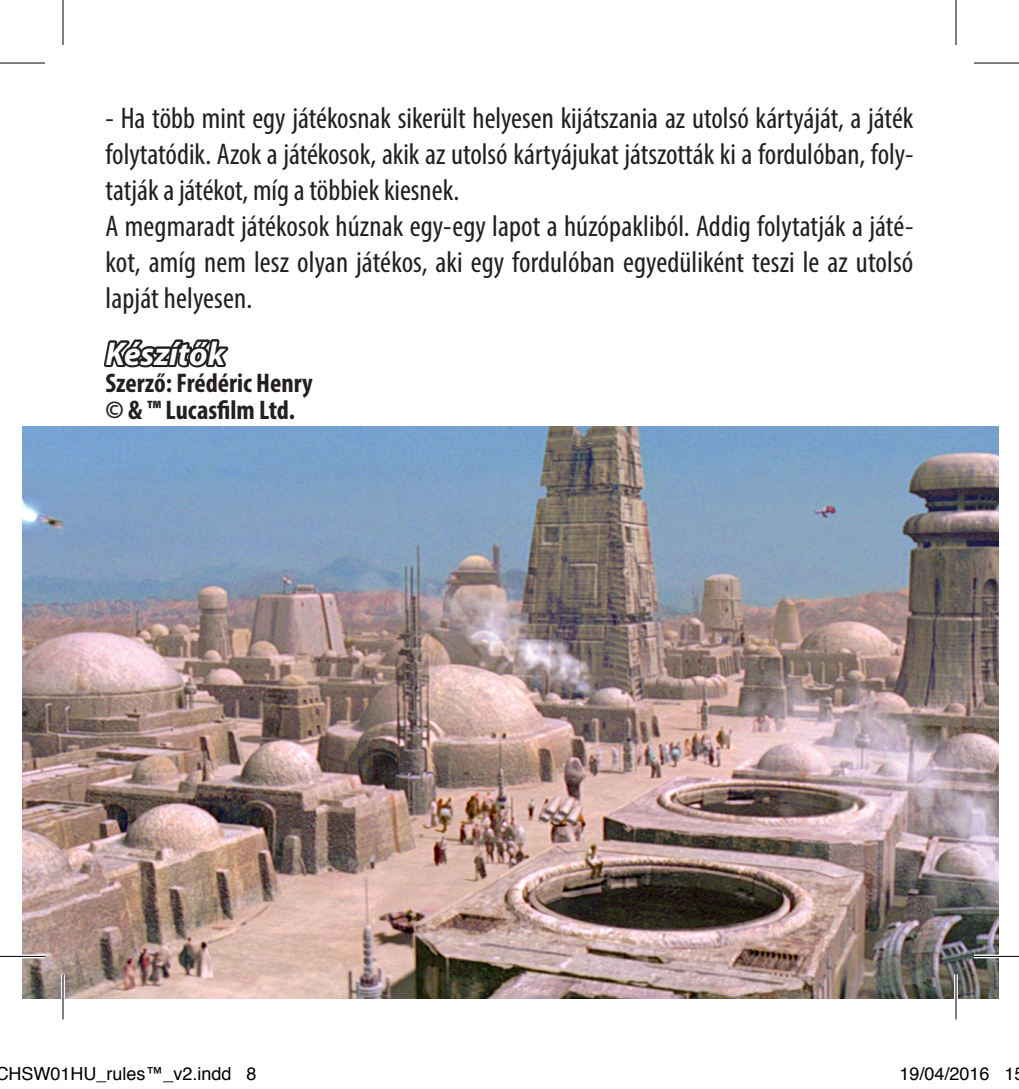
<style>
.page{position:relative;width:1019px;height:1089px;background:#fff}
.page>*{position:absolute;margin:0;border:0;box-sizing:border-box;transform-origin:0 0}
.t1{font:italic 700 33px "Myriad Pro";color:#fff}
.t2{font:condensed 30px/36px "Myriad Pro";color:#231f20}
.t3{font:700 condensed 27px/27px "Myriad Pro";color:#231f20}
.t4{font:18px "Helvetica";color:#000}
</style>
<div class="page">
<img style="left:23px;top:426px;width:975px;height:572px">
<svg style="left:104px;top:339px;width:125px;height:29px"></svg>
<svg style="left:0;top:954px;width:45px;height:4px"></svg>
<svg style="left:974px;top:954px;width:45px;height:4px"></svg>
<svg style="left:61px;top:974px;width:4px;height:25px"></svg>
<svg style="left:956px;top:0;width:1px;height:45px"></svg>
<svg style="left:954px;top:974px;width:4px;height:45px"></svg>
<hr style="left:0;top:62px;width:45px;height:2px;background:#000">
<hr style="left:974px;top:62px;width:45px;height:2px;background:#000">
<hr style="left:0;top:955px;width:45px;height:1px;background:#000">
<hr style="left:974px;top:955px;width:45px;height:1px;background:#000">
<hr style="left:62px;top:0;width:2px;height:45px;background:#000">
<hr style="left:62px;top:974px;width:2px;height:45px;background:#000">
<hr style="left:955px;top:0;width:1px;height:45px;background:#000">
<hr style="left:955px;top:974px;width:1px;height:45px;background:#000">
<p class="t2" style="left:106px;top:100px;width:809px">- Ha több mint egy játékosnak sikerült helyesen kijátszania az utolsó kártyáját, a játék folytatódik. Azok a játékosok, akik az utolsó kártyájukat játszották ki a fordulóban, foly&shy;tatják a játékot, míg a többiek kiesnek.<br>A megmaradt játékosok húznak egy-egy lapot a húzópakliból. Addig folytatják a játé&shy;kot, amíg nem lesz olyan játékos, aki egy fordulóban egyedüliként teszi le az utolsó lapját helyesen.</p>
<p class="t1" style="left:106px;top:332px;width:121px">Készítők</p>
<p class="t3" style="left:106px;top:369px;width:209px">Szerző: Frédéric Henry © &amp; ™ Lucasfilm Ltd.</p>
<p class="t4" style="left:-5px;top:1059px;width:263px">CHSW01HU_rules™_v2.indd 8</p>
<p class="t4" style="left:899px;top:1059px;width:117px">19/04/2016 1</p>
</div>
